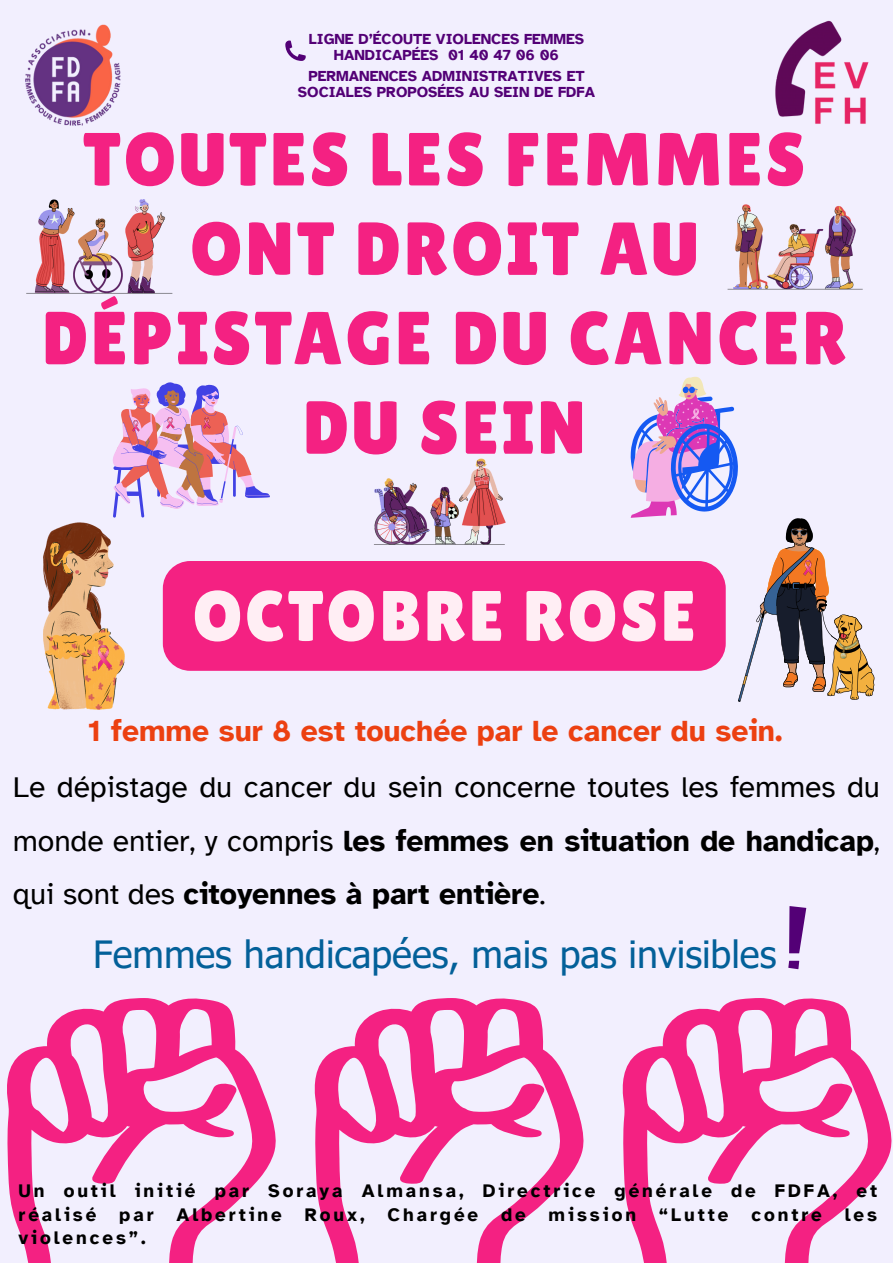
<style>
.page{position:relative;width:893px;height:1263px;background:#fff}
.page>*{position:absolute;margin:0;border:0;box-sizing:border-box;transform-origin:0 0}
.t1{font:75px/89.4px "Lilita One";letter-spacing:.04em;color:#f42182;text-align:center}
.t2{font:71.18px "Lilita One";letter-spacing:.04em;color:#ffeef4}
.t3{font:37.5px "Tahoma";color:#036099}
.t4{font:30px/53.4px "Atkinson Hyperlegible";color:#000;text-align:justify}
.t5{font:700 30px "Atkinson Hyperlegible";color:#ec4011}
.t6{font:700 18.75px/23.6px "Atkinson Hyperlegible";letter-spacing:.155em;color:#000;text-align:justify}
.t7{font:700 15px/16.3px "Atkinson Hyperlegible";color:#530076;text-align:center}
.s1{font-weight:700}
</style>
<div class="page">
<div style="left:0;top:0;width:892px;height:1262px;background:#f2effe"></div>
<svg style="left:7px;top:998px;width:270px;height:265px"></svg>
<svg style="left:313px;top:998px;width:272px;height:265px"></svg>
<svg style="left:621px;top:998px;width:270px;height:265px"></svg>
<div style="left:163px;top:561px;width:467px;height:110px;background:#f42182"></div>
<img style="left:25px;top:24px;width:96px;height:102px">
<img style="left:775px;top:20px;width:94px;height:104px">
<svg style="left:43px;top:522px;width:81px;height:187px"></svg>
<img style="left:98px;top:645px;width:14px;height:25px">
<svg style="left:285px;top:41px;width:20px;height:20px"></svg>
<svg style="left:788px;top:961px;width:11px;height:8px"></svg>
<svg style="left:789px;top:906px;width:17px;height:47px"></svg>
<svg style="left:630px;top:377px;width:244px;height:325px"></svg>
<svg style="left:112px;top:382px;width:158px;height:136px"></svg>
<img style="left:26px;top:199px;width:147px;height:95px">
<img style="left:374px;top:458px;width:132px;height:87px">
<img style="left:727px;top:204px;width:136px;height:86px">
<p class="t7" style="left:309px;top:30px;width:277px">LIGNE D’ÉCOUTE VIOLENCES FEMMES<br>HANDICAPÉES 01 40 47 06 06</p>
<p class="t7" style="left:298px;top:68px;width:298px">PERMANENCES ADMINISTRATIVES ET<br>SOCIALES PROPOSÉES AU SEIN DE FDFA</p>
<h1 class="t1" style="left:42px;top:114px;width:806px">TOUTES LES FEMMES<br>ONT DROIT AU<br>DÉPISTAGE DU CANCER<br>DU SEIN</h1>
<h2 class="t2" style="left:193px;top:575px;width:504px">OCTOBRE ROSE</h2>
<p class="t5" style="left:88px;top:712px;width:696px">1 femme sur 8 est touchée par le cancer du sein.</p>
<p class="t4" style="left:13px;top:761px;width:868px">Le dépistage du cancer du sein concerne toutes les femmes du monde entier, y compris <span class="s1">les femmes en situation de handicap</span>, qui sont des <span class="s1">citoyennes à part entière</span>.</p>
<p class="t3" style="left:93px;top:930px;width:684px">Femmes handicapées, mais pas invisibles</p>
<p class="t6" style="left:18px;top:1179px;width:860px">Un outil initié par Soraya Almansa, Directrice générale de FDFA, et réalisé par Albertine Roux, Chargée de mission “Lutte contre les violences”.</p>
</div>
